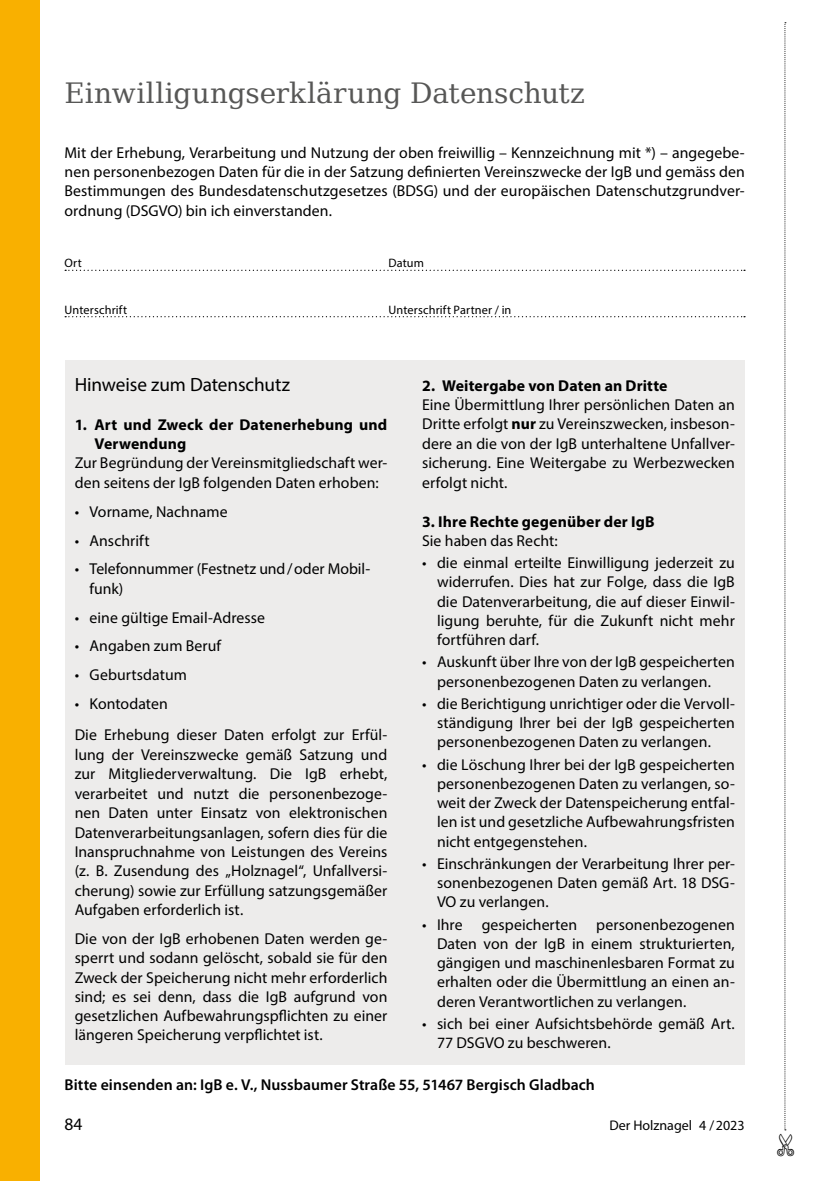
<style>
.page{position:relative;width:834px;height:1181px;background:#fff}
.page>*{position:absolute;margin:0;border:0;box-sizing:border-box;transform-origin:0 0}
.t1{font:28px "Prima Serif BT";color:#575756}
.t2{font:19.25px "Myriad Pro";letter-spacing:-.005em;color:#000}
.t3{font:17.5px "Myriad Pro";color:#000}
.t4{font:15.75px/19.2px "Myriad Pro";letter-spacing:.005em;color:#000;text-align:justify}
.t5{font:700 15.75px/19.4px "Myriad Pro";letter-spacing:.01em;color:#000}
.t6{font:600 15.75px "Myriad Pro";letter-spacing:.005em;color:#000}
.t7{font:14px "Myriad Pro";color:#000}
.t8{font:12.25px "Myriad Pro";letter-spacing:.01em;color:#000}
.s1{font-weight:700}
</style>
<div class="page">
<div style="left:0;top:0;width:40px;height:1181px;background:#f9b000"></div>
<div style="left:65px;top:360px;width:679px;height:704px;background:#edeceb"></div>
<svg style="left:65px;top:270px;width:679px;height:1px"></svg>
<svg style="left:65px;top:316px;width:679px;height:1px"></svg>
<svg style="left:784px;top:22px;width:3px;height:1109px"></svg>
<h1 class="t1" style="left:65px;top:73px;width:521px">Einwilligungserklärung Datenschutz</h1>
<p class="t4" style="left:64px;top:142px;width:681px">Mit der Erhebung, Verarbeitung und Nutzung der oben freiwillig – Kennzeichnung mit *) – angegebe&shy;nen personenbezogen Daten für die in der Satzung definierten Vereinszwecke der IgB und gemäss den Bestimmungen des Bundesdatenschutzgesetzes (BDSG) und der europäischen Datenschutzgrundver&shy;ordnung (DSGVO) bin ich einverstanden.</p>
<p class="t8" style="left:64px;top:255px;width:19px">Ort</p>
<p class="t8" style="left:388px;top:255px;width:37px">Datum</p>
<p class="t8" style="left:64px;top:302px;width:64px">Unterschrift</p>
<p class="t8" style="left:388px;top:302px;width:124px">Unterschrift Partner / in</p>
<p class="t2" style="left:75px;top:372px;width:217px">Hinweise zum Datenschutz</p>
<p class="t5" style="left:94px;top:414px;width:294px;text-indent:-20px">1. Art und Zweck der Datenerhebung und<br>Verwendung</p>
<p class="t4" style="left:75px;top:453px;width:314px">Zur Begründung der Vereinsmitgliedschaft wer&shy;den seitens der IgB folgenden Daten erhoben:</p>
<p class="t4" style="left:75px;top:501px;width:154px">• Vorname, Nachname</p>
<p class="t4" style="left:75px;top:530px;width:76px">• Anschrift</p>
<p class="t4" style="left:90px;top:559px;width:282px;text-indent:-15px">• Telefonnummer (Festnetz und/oder Mobil&shy;funk)</p>
<p class="t4" style="left:75px;top:607px;width:192px">• eine gültige Email-Adresse</p>
<p class="t4" style="left:75px;top:636px;width:148px">• Angaben zum Beruf</p>
<p class="t4" style="left:75px;top:665px;width:114px">• Geburtsdatum</p>
<p class="t4" style="left:75px;top:688px;width:314px;line-height:31.2px">• Kontodaten<br>Die Erhebung dieser Daten erfolgt zur Erfül-</p>
<p class="t4" style="left:75px;top:744px;width:314px">lung der Vereinszwecke gemäß Satzung und zur Mitgliederverwaltung. Die IgB erhebt, verarbeitet und nutzt die personenbezoge&shy;nen Daten unter Einsatz von elektronischen Datenverarbeitungsanlagen, sofern dies für die Inanspruchnahme von Leistungen des Vereins (z. B. Zusendung des „Holznagel“, Unfallversi&shy;cherung) sowie zur Erfüllung satzungsgemäßer Aufgaben erforderlich ist.</p>
<p class="t4" style="left:75px;top:929px;width:314px">Die von der IgB erhobenen Daten werden ge&shy;sperrt und sodann gelöscht, sobald sie für den Zweck der Speicherung nicht mehr erforderlich sind; es sei denn, dass die IgB aufgrund von gesetzlichen Aufbewahrungspflichten zu einer längeren Speicherung verpflichtet ist.</p>
<p class="t5" style="left:422px;top:375px;width:247px">2. Weitergabe von Daten an Dritte</p>
<p class="t4" style="left:422px;top:395px;width:314px">Eine Übermittlung Ihrer persönlichen Daten an Dritte erfolgt <span class="s1">nur</span> zu Vereinszwecken, insbeson&shy;dere an die von der IgB unterhaltene Unfallver&shy;sicherung. Eine Weitergabe zu Werbezwecken erfolgt nicht.</p>
<p class="t5" style="left:422px;top:511px;width:234px">3. Ihre Rechte gegenüber der IgB</p>
<p class="t4" style="left:422px;top:531px;width:137px">Sie haben das Recht:</p>
<p class="t4" style="left:437px;top:553px;width:299px;text-indent:-15px">• die einmal erteilte Einwilligung jederzeit zu widerrufen. Dies hat zur Folge, dass die IgB die Datenverarbeitung, die auf dieser Einwil&shy;ligung beruhte, für die Zukunft nicht mehr fortführen darf.</p>
<p class="t4" style="left:422px;top:652px;width:314px;text-align:center">• Auskunft über Ihre von der IgB gespeicherten personenbezogenen Daten zu verlangen.</p>
<p class="t4" style="left:437px;top:694px;width:299px;text-indent:-15px">• die Berichtigung unrichtiger oder die Vervoll&shy;ständigung Ihrer bei der IgB gespeicherten personenbezogenen Daten zu verlangen.</p>
<p class="t4" style="left:437px;top:754px;width:299px;text-indent:-15px">• die Löschung Ihrer bei der IgB gespeicherten personenbezogenen Daten zu verlangen, so&shy;weit der Zweck der Datenspeicherung entfal&shy;len ist und gesetzliche Aufbewahrungsfristen nicht entgegenstehen.</p>
<p class="t4" style="left:437px;top:854px;width:299px;text-indent:-15px">• Einschränkungen der Verarbeitung Ihrer per&shy;sonenbezogenen Daten gemäß Art. 18 DSG-VO zu verlangen.</p>
<p class="t4" style="left:437px;top:914px;width:299px;text-indent:-15px">• Ihre gespeicherten personenbezogenen Daten von der IgB in einem strukturierten, gängigen und maschinenlesbaren Format zu erhalten oder die Übermittlung an einen an&shy;deren Verantwortlichen zu verlangen.</p>
<p class="t4" style="left:437px;top:1013px;width:299px;text-indent:-15px">• sich bei einer Aufsichtsbehörde gemäß Art.<br>77 DSGVO zu beschweren.</p>
<p class="t6" style="left:64px;top:1074px;width:532px">Bitte einsenden an: IgB e. V., Nussbaumer Straße 55, 51467 Bergisch Gladbach</p>
<p class="t3" style="left:64px;top:1113px;width:19px">84</p>
<p class="t7" style="left:609px;top:1116px;width:137px">Der Holznagel 4 /2023</p>
</div>
